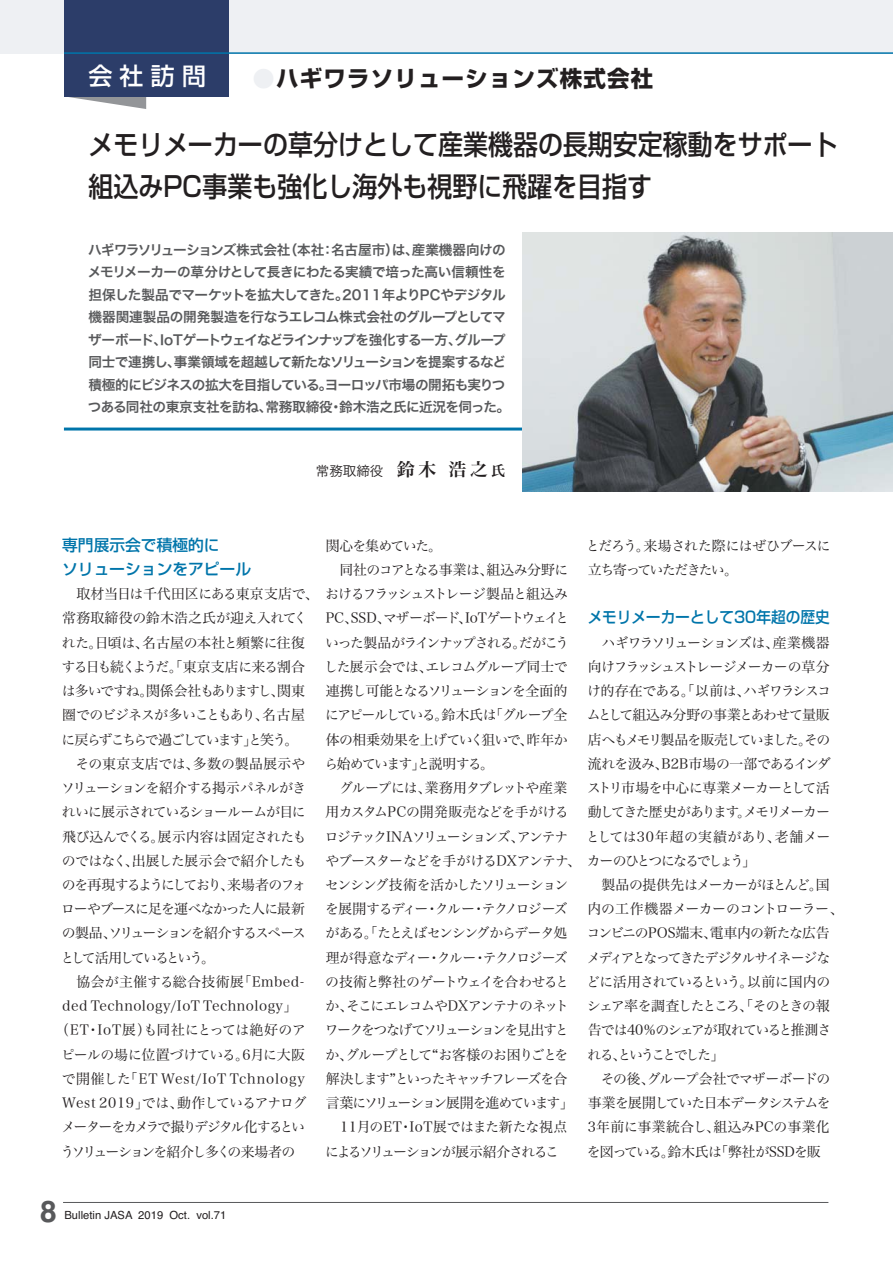
<style>
.page{position:relative;width:893px;height:1263px;background:#fff}
.page>*{position:absolute;margin:0;border:0;box-sizing:border-box;transform-origin:0 0}
.t1{font:700 30px "Helvetica";color:#58595b}
.t2{font:27.75px/41.2px "Shin Go Medium 83 pv RKSJ H";color:#231f20;scale:.9 1}
.t3{font:24px "Shin Go Medium 83 pv RKSJ H";color:#fff}
.t4{font:22.5px "Shin Go Bold 83 pv RKSJ H";letter-spacing:.05em;color:#231f20}
.t5{font:15.75px/24.3px "Shin Go Medium 83 pv RKSJ H";color:#0075aa}
.t6{font:15.75px "Shin Go Medium 83 pv RKSJ H";color:#0075aa;scale:.93 1}
.t7{font:13.95px/24.3px "Hira Min Pro W3 90 pv RKSJ H";letter-spacing:-.07em;color:#231f20}
.t8{font:13.95px/24.3px "Hira Min Pro W3 90 pv RKSJ H";letter-spacing:-.09em;color:#231f20}
.t9{font:13.95px "Hira Min Pro W3 90 pv RKSJ H";letter-spacing:-.025em;color:#231f20}
.t10{font:13.95px "Hira Min Pro W3 90 pv RKSJ H";letter-spacing:-.125em;color:#231f20}
.t11{font:13.95px "Hira Min Pro W3 90 pv RKSJ H";letter-spacing:.035em;color:#231f20}
.t12{font:13.95px "Hira Min Pro W3 90 pv RKSJ H";letter-spacing:.06em;color:#231f20}
.t13{font:13.95px "Hira Min Pro W3 90 pv RKSJ H";letter-spacing:-.04em;color:#231f20}
.t14{font:13.95px "Hira Min Pro W3 90 pv RKSJ H";letter-spacing:.02em;color:#231f20}
.t15{font:13.95px "Hira Min Pro W3 90 pv RKSJ H";letter-spacing:-.13em;color:#231f20}
.t16{font:13.95px "Hira Min Pro W3 90 pv RKSJ H";letter-spacing:.03em;color:#231f20}
.t17{font:13.95px "Hira Min Pro W3 90 pv RKSJ H";letter-spacing:-.135em;color:#231f20}
.t18{font:13.95px "Hira Min Pro W3 90 pv RKSJ H";letter-spacing:-.045em;color:#231f20}
.t19{font:13.95px "Hira Min Pro W3 90 pv RKSJ H";letter-spacing:-.03em;color:#231f20}
.t20{font:13.95px "Hira Min Pro W3 90 pv RKSJ H";letter-spacing:-.12em;color:#231f20}
.t21{font:13.95px "Hira Min Pro W3 90 pv RKSJ H";letter-spacing:.01em;color:#231f20}
.t22{font:13.95px "Hira Min Pro W3 90 pv RKSJ H";letter-spacing:.015em;color:#231f20}
.t23{font:13.95px "Hira Min Pro W3 90 pv RKSJ H";letter-spacing:-.16em;color:#231f20}
.t24{font:13.65px/22.5px "Hira Kaku Pro W6 90 pv RKSJ H";letter-spacing:-.04em;color:#58595b}
.t25{font:13.5px "Hira Kaku Pro W3 90 pv RKSJ H";color:#231f20}
.t26{font:11.25px "Helvetica";color:#231f20}
.s1{color:#eef0f3}
.s2{font-family:"Hira Min Pro W6 90 pv RKSJ H";font-size:18px}
.s3{font-family:"Hira Min Pro W6 90 pv RKSJ H";font-size:14.4px}
</style>
<div class="page">
<hr style="left:63px;top:1202px;width:765px;height:1px;background:#58595b">
<hr style="left:64px;top:428px;width:827px;height:2px;background:#0075aa">
<img style="left:522px;top:233px;width:371px;height:259px">
<svg style="left:64px;top:96px;width:82px;height:13px"></svg>
<div style="left:0;top:0;width:893px;height:53px;background:#eef0f3"></div>
<div style="left:64px;top:0;width:164px;height:96px;background:#2c3d69"></div>
<hr style="left:64px;top:52px;width:829px;height:2px;background:#0075aa">
<h3 class="t3" style="left:88px;top:67px;width:119px">会社訪問</h3>
<h3 class="t4" style="left:253px;top:70px;width:402px"><span class="s1">●</span>ハギワラソリューションズ株式会社</h3>
<h2 class="t2" style="left:88px;top:128px;width:834px">メモリメーカーの草分けとして産業機器の長期安定稼動をサポート組込みPC事業も強化し海外も視野に飛躍を目指す</h2>
<p class="t24" style="left:88px;top:240px;width:424px">ハギワラソリューションズ株式会社（本社：名古屋市）は、産業機器向けのメモリメーカーの草分けとして長きにわたる実績で培った高い信頼性を担保した製品でマーケットを拡大してきた。2011年よりPCやデジタル機器関連製品の開発製造を行なうエレコム株式会社のグループとしてマザーボード、IoTゲートウェイなどラインナップを強化する一方、グループ同士で連携し、事業領域を超越して新たなソリューションを提案するなど積極的にビジネスの拡大を目指している。ヨーロッパ市場の開拓も実りつつある同社の東京支社を訪ね、常務取締役・鈴木浩之氏に近況を伺った。</p>
<p class="t25" style="left:316px;top:465px;width:191px">常務取締役　<span class="s2">鈴木 浩之</span><span class="s3">氏</span></p>
<p class="t5" style="left:62px;top:535px;width:190px">専門展示会で積極的に<br>ソリューションをアピール</p>
<p class="t9" style="left:62px;top:589px;width:258px">　取材当日は千代田区にある東京支店で、</p>
<p class="t21" style="left:62px;top:613px;width:247px">常務取締役の鈴木浩之氏が迎え入れてく</p>
<p class="t9" style="left:62px;top:637px;width:244px">れた。日頃は、名古屋の本社と頻繁に往復</p>
<p class="t7" style="left:62px;top:656px;width:245px">する日も続くようだ。「東京支店に来る割合</p>
<p class="t7" style="left:62px;top:680px;width:245px">は多いですね。関係会社もありますし、関東</p>
<p class="t7" style="left:62px;top:705px;width:244px">圏でのビジネスが多いこともあり、名古屋</p>
<p class="t10" style="left:62px;top:734px;width:238px">に戻らずこちらで過ごしています」と笑う。</p>
<p class="t22" style="left:62px;top:758px;width:245px">　その東京支店では、多数の製品展示や</p>
<p class="t7" style="left:61px;top:777px;width:247px">ソリューションを紹介する掲示パネルがき</p>
<p class="t7" style="left:62px;top:802px;width:245px">れいに展示されているショールームが目に</p>
<p class="t9" style="left:62px;top:831px;width:246px">飛び込んでくる。展示内容は固定されたも</p>
<p class="t18" style="left:62px;top:855px;width:246px">のではなく、出展した展示会で紹介したも</p>
<p class="t10" style="left:62px;top:879px;width:246px">のを再現するようにしており、来場者のフォ</p>
<p class="t7" style="left:61px;top:899px;width:245px">ローやブースに足を運べなかった人に最新</p>
<p class="t15" style="left:62px;top:928px;width:246px">の製品、ソリューションを紹介するスペース</p>
<p class="t23" style="left:61px;top:952px;width:156px">として活用しているという。</p>
<p class="t16" style="left:62px;top:976px;width:244px">　協会が主催する総合技術展「Embed-</p>
<p class="t11" style="left:62px;top:1001px;width:244px">ded Technology/IoT Technology」　</p>
<p class="t14" style="left:55px;top:1025px;width:252px">（ET・IoT展）も同社にとっては絶好のア</p>
<p class="t19" style="left:61px;top:1049px;width:245px">ピールの場に位置づけている。6月に大阪</p>
<p class="t12" style="left:62px;top:1073px;width:245px">で開催した「ET West/IoT Tchnology</p>
<p class="t13" style="left:62px;top:1098px;width:246px">West 2019」では、動作しているアナログ</p>
<p class="t17" style="left:61px;top:1122px;width:245px">メーターをカメラで撮りデジタル化するとい</p>
<p class="t20" style="left:61px;top:1146px;width:236px">うソリューションを紹介し多くの来場者の</p>
<p class="t7" style="left:586px;top:535px;width:246px">とだろう。来場された際にはぜひブースに立ち寄っていただきたい。</p>
<p class="t6" style="left:588px;top:611px;width:262px">メモリメーカーとして30年超の歴史</p>
<p class="t7" style="left:586px;top:632px;width:246px;text-align:justify">　ハギワラソリューションズは、産業機器向けフラッシュストレージメーカーの草分け的存在である。「以前は、ハギワラシスコムとして組込み分野の事業とあわせて量販店へもメモリ製品を販売していました。その流れを汲み、B2B市場の一部であるインダストリ市場を中心に専業メーカーとして活動してきた歴史があります。メモリメーカーとしては30年超の実績があり、老舗メー</p>
<p class="t7" style="left:586px;top:874px;width:259px">　製品の提供先はメーカーがほとんど。国内の工作機器メーカーのコントローラー、コンビニのPOS端末、電車内の新たな広告メディアとなってきたデジタルサイネージなどに活用されているという。以前に国内のシェア率を調査したところ、「そのときの報告では40％のシェアが取れていると推測される、ということでした」<br>　その後、グループ会社でマザーボードの事業を展開していた日本データシステムを<br>3年前に事業統合し、組込みPCの事業化を図っている。鈴木氏は「弊社がSSDを販</p>
<p class="t8" style="left:324px;top:535px;width:433px">関心を集めていた。<br>　同社のコアとなる事業は、組込み分野に<br>おけるフラッシュストレージ製品と組込み<br>PC、SSD、マザーボード、IoTゲートウェイと<br>いった製品がラインナップされる。だがこう<br>した展示会では、エレコムグループ同士で<br>連携し可能となるソリューションを全面的<br>にアピールしている。鈴木氏は「グループ全<br>体の相乗効果を上げていく狙いで、昨年か<br>ら始めています」と説明する。<br>　グループには、業務用タブレットや産業<br>用カスタムPCの開発販売などを手がける<br>ロジテックINAソリューションズ、アンテナ<br>やブースターなどを手がけるDXアンテナ、カーのひとつになるでしょう」センシング技術を活かしたソリューション<br>を展開するディー・クルー・テクノロジーズ<br>がある。「たとえばセンシングからデータ処<br>理が得意なディー・クルー・テクノロジーズ<br>の技術と弊社のゲートウェイを合わせると<br>か、そこにエレコムやDXアンテナのネット<br>ワークをつなげてソリューションを見出すと<br>か、グループとして“お客様のお困りごとを<br>解決します”といったキャッチフレーズを合<br>言葉にソリューション展開を進めています」<br>　11月のET・IoT展ではまた新たな視点<br>によるソリューションが展示紹介されるこ</p>
<h1 class="t1" style="left:40px;top:1200px;width:18px">8</h1>
<p class="t26" style="left:64px;top:1211px;width:163px">Bulletin JASA 2019 Oct. vol.71</p>
</div>
